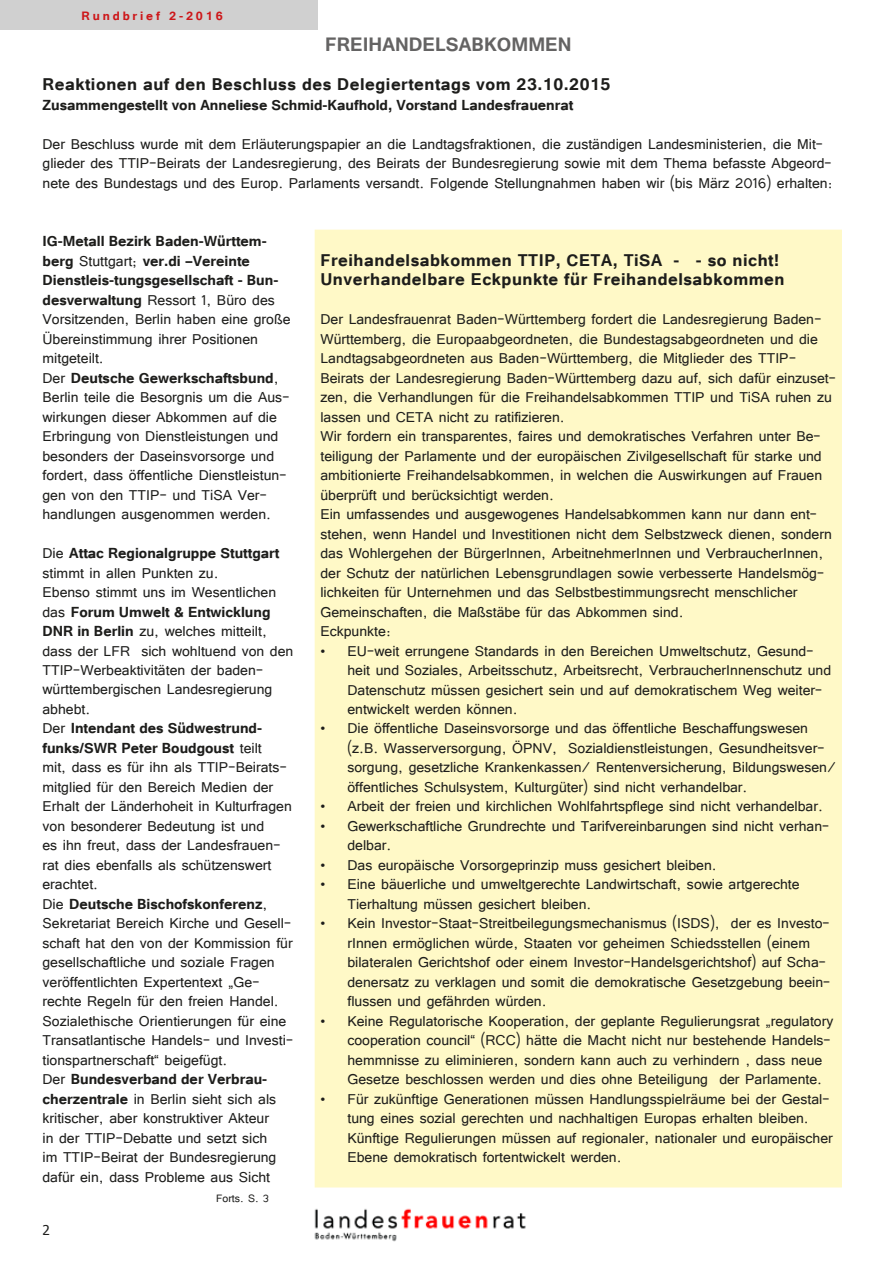
<style>
.page{position:relative;width:893px;height:1263px;background:#fff}
.page>*{position:absolute;margin:0;border:0;box-sizing:border-box;transform-origin:0 0}
.t1{font:700 24px "Tunga";color:#646363}
.t2{font:700 21px/19.5px "Tunga";letter-spacing:.025em;color:#1d1d1b}
.t3{font:18px/19.5px "Tunga";color:#1d1d1b}
.t4{font:700 18px "Tunga";color:#1d1d1b}
.t5{font:700 15px "Tunga";letter-spacing:.19em;color:#cd171a}
.t6{font:13.5px "Tunga";color:#1d1d1b}
.t7{font:13.5px "Tahoma";color:#1d1d1b}
.s1{font-weight:700}
</style>
<div class="page">
<div style="left:0;top:0;width:317px;height:30px;background:#d0d0d0"></div>
<img style="left:314px;top:1208px;width:212px;height:34px">
<div style="left:315px;top:230px;width:526px;height:957px;background:#fff9c7"></div>
<p class="t5" style="left:82px;top:7px;width:143px">Rundbrief 2-2016</p>
<h1 class="t1" style="left:325px;top:29px;width:123px">Freihandelsabk</h1>
<h1 class="t1" style="left:497px;top:29px;width:74px">ommen</h1>
<p class="t2" style="left:43px;top:73px;width:569px">Reaktionen auf den Beschluss des Delegiertentags vom 23.10.2015</p>
<p class="t4" style="left:43px;top:93px;width:532px">Zusammengestellt von Anneliese Schmid-Kaufhold, Vorstand Landesfrauenrat</p>
<p class="t3" style="left:43px;top:133px;width:792px">Der Beschluss wurde mit dem Erläuterungspapier an die Landtagsfraktionen, die zuständigen Landesministerien, die Mit&shy;glieder des TTIP-Beirats der Landesregierung, des Beirats der Bundesregierung sowie mit dem Thema befasste Abgeord&shy;nete des Bundestags und des Europ. Parlaments versandt. Folgende Stellungnahmen haben wir (bis März 2016) erhalten:</p>
<p class="t3" style="left:43px;top:230px;width:249px"><span class="s1">IG-Metall Bezirk Baden-Württem&shy;berg</span> Stuttgart; <span class="s1">ver.di –Vereinte Dienstleis-tungsgesellschaft - Bun&shy;desverwaltung</span> Ressort 1, Büro des Vorsitzenden, Berlin haben eine große Übereinstimmung ihrer Positionen mitgeteilt.<br>Der <span class="s1">Deutsche Gewerkschaftsbund</span>, Berlin teile die Besorgnis um die Aus&shy;wirkungen dieser Abkommen auf die Erbringung von Dienstleistungen und besonders der Daseinsvorsorge und fordert, dass öffentliche Dienstleistun&shy;gen von den TTIP- und TiSA Ver&shy;handlungen ausgenommen werden.</p>
<p class="t3" style="left:43px;top:542px;width:252px">Die <span class="s1">Attac Regionalgruppe Stuttgart </span>stimmt in allen Punkten zu.<br>Ebenso stimmt uns im Wesentlichen das <span class="s1">Forum Umwelt &amp; Entwicklung DNR in Berlin</span> zu, welches mitteilt, dass der LFR sich wohltuend von den TTIP-Werbeaktivitäten der baden&shy;württembergischen Landesregierung abhebt.<br>Der <span class="s1">Intendant des Südwestrund&shy;funks/SWR Peter Boudgoust</span> teilt<br>mit, dass es für ihn als TTIP-Beirats&shy;mitglied für den Bereich Medien der Erhalt der Länderhoheit in Kulturfragen von besonderer Bedeutung ist und<br>es ihn freut, dass der Landesfrauen&shy;rat dies ebenfalls als schützenswert erachtet.<br>Die <span class="s1">Deutsche Bischofskonferenz</span>, Sekretariat Bereich Kirche und Gesell&shy;schaft hat den von der Kommission für gesellschaftliche und soziale Fragen veröffentlichten Expertentext „Ge&shy;rechte Regeln für den freien Handel.<br>Sozialethische Orientierungen für eine Transatlantische Handels- und Investi&shy;tionspartnerschaft“ beigefügt.<br>Der <span class="s1">Bundesverband der Verbrau&shy;cherzentrale</span> in Berlin sieht sich als kritischer, aber konstruktiver Akteur<br>in der TTIP-Debatte und setzt sich<br>im TTIP-Beirat der Bundesregierung dafür ein, dass Probleme aus Sicht</p>
<p class="t7" style="left:43px;top:1221px;width:9px">2</p>
<p class="t6" style="left:216px;top:1189px;width:54px">Forts. S. 3</p>
<p class="t2" style="left:320px;top:249px;width:466px">Freihandelsabkommen TTI P, CETA, TiSA - - so nicht!<br>Unverhandelbare Eckpunkte für Freihandelsabkommen</p>
<p class="t3" style="left:320px;top:308px;width:517px">Der Landesfrauenrat Baden-Württemberg fordert die Landesregierung Baden-Württemberg, die Europaabgeordneten, die Bundestagsabgeordneten und die Landtagsabgeordneten aus Baden-Württemberg, die Mitglieder des TTIP-Beirats der Landesregierung Baden-Württemberg dazu auf, sich dafür einzuset&shy;zen, die Verhandlungen für die Freihandelsabkommen TTIP und TiSA ruhen zu lassen und CETA nicht zu ratifizieren.<br>Wir fordern ein transparentes, faires und demokratisches Verfahren unter Be&shy;teiligung der Parlamente und der europäischen Zivilgesellschaft für starke und ambitionierte Freihandelsabkommen, in welchen die Auswirkungen auf Frauen überprüft und berücksichtigt werden.<br>Ein umfassendes und ausgewogenes Handelsabkommen kann nur dann ent&shy;stehen, wenn Handel und Investitionen nicht dem Selbstzweck dienen, sondern das Wohlergehen der BürgerInnen, ArbeitnehmerInnen und VerbraucherInnen, der Schutz der natürlichen Lebensgrundlagen sowie verbesserte Handelsmög&shy;lichkeiten für Unternehmen und das Selbstbestimmungsrecht menschlicher Gemeinschaften, die Maßstäbe für das Abkommen sind.<br>Eckpunkte:</p>
<p class="t3" style="left:347px;top:639px;width:485px;text-indent:-27px">• EU-weit errungene Standards in den Bereichen Umweltschutz, Gesund&shy;heit und Soziales, Arbeitsschutz, Arbeitsrecht, VerbraucherInnenschutz und Datenschutz müssen gesichert sein und auf demokratischem Weg weiter&shy;entwickelt werden können.</p>
<p class="t3" style="left:347px;top:717px;width:490px;text-indent:-27px">• Die öffentliche Daseinsvorsorge und das öffentliche Beschaffungswesen (z.B. Wasserversorgung, ÖPNV, Sozialdienstleistungen, Gesundheitsver&shy;sorgung, gesetzliche Krankenkassen/ Rentenversicherung, Bildungswesen/ öffentliches Schulsystem, Kulturgüter) sind nicht verhandelbar.</p>
<p class="t3" style="left:320px;top:795px;width:504px">• Arbeit der freien und kirchlichen Wohlfahrtspflege sind nicht verhandelbar.</p>
<p class="t3" style="left:347px;top:815px;width:483px;text-indent:-27px">• Gewerkschaftliche Grundrechte und Tarifvereinbarungen sind nicht verhan&shy;delbar.</p>
<p class="t3" style="left:320px;top:854px;width:398px">• Das europäische Vorsorgeprinzip muss gesichert bleiben.</p>
<p class="t3" style="left:347px;top:873px;width:454px;text-indent:-27px">• Eine bäuerliche und umweltgerechte Landwirtschaft, sowie artgerechte<br>Tierhaltung müssen gesichert bleiben.</p>
<p class="t3" style="left:347px;top:912px;width:484px;text-indent:-27px">• Kein Investor-Staat-Streitbeilegungsmechanismus (ISDS), der es Investo&shy;rInnen ermöglichen würde, Staaten vor geheimen Schiedsstellen (einem bilateralen Gerichtshof oder einem Investor-Handelsgerichtshof) auf Scha&shy;denersatz zu verklagen und somit die demokratische Gesetzgebung beein&shy;flussen und gefährden würden.</p>
<p class="t3" style="left:347px;top:1010px;width:488px;text-indent:-27px">• Keine Regulatorische Kooperation, der geplante Regulierungsrat „regulatory cooperation council“ (RCC) hätte die Macht nicht nur bestehende Handels&shy;hemmnisse zu eliminieren, sondern kann auch zu verhindern , dass neue Gesetze beschlossen werden und dies ohne Beteiligung der Parlamente.</p>
<p class="t3" style="left:347px;top:1088px;width:487px;text-indent:-27px">• Für zukünftige Generationen müssen Handlungsspielräume bei der Gestal&shy;tung eines sozial gerechten und nachhaltigen Europas erhalten bleiben.<br>Künftige Regulierungen müssen auf regionaler, nationaler und europäischer Ebene demokratisch fortentwickelt werden.</p>
</div>
